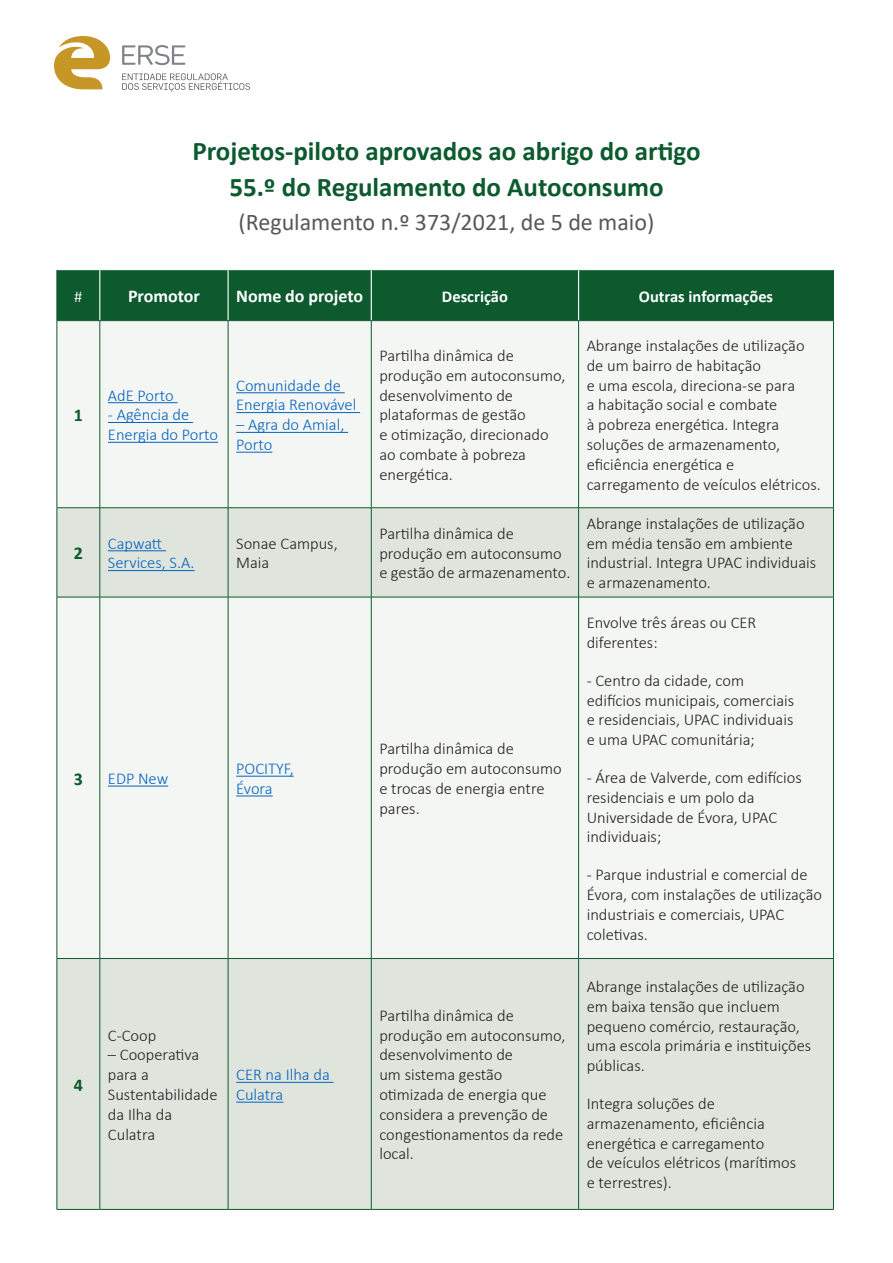
<style>
.page{position:relative;width:893px;height:1263px;background:#fff}
.page>*{position:absolute;margin:0;border:0;box-sizing:border-box;transform-origin:0 0}
.t1{font:700 27px/36px "Calibri";color:#0c5a2e;text-align:center}
.t2{font:24px "Calibri";color:#57585a}
.t3{font:700 18px "Calibri";color:#fff}
.t4{font:700 18px "Calibri";color:#0c5a2e}
.Tabela{font:300 16.5px/19.8px "Calibri";color:#231f20}
.t5{font:300 16.5px/19.8px "Calibri";color:#0563c1}
.t6{font:700 16.5px "Calibri";color:#fff}
.t7{font:300 16.5px "Calibri";color:#fff}
</style>
<div class="page">
<div style="left:58px;top:270px;width:775px;height:50px;background:#0c5a2e"></div>
<div style="left:58px;top:321px;width:775px;height:186px;background:#f4f6f3"></div>
<svg style="left:58px;top:508px;width:775px;height:701px;fill:#f4f6f3"></svg>
<hr style="left:99px;top:270px;width:1px;height:50px;background:#fff">
<hr style="left:228px;top:270px;width:1px;height:50px;background:#fff">
<hr style="left:371px;top:270px;width:1px;height:50px;background:#fff">
<hr style="left:578px;top:270px;width:1px;height:50px;background:#fff">
<hr style="left:57px;top:320px;width:43px;height:1px;background:#0c5a2e">
<hr style="left:57px;top:321px;width:1px;height:187px;background:#0c5a2e">
<hr style="left:100px;top:320px;width:128px;height:1px;background:#0c5a2e">
<hr style="left:100px;top:321px;width:1px;height:187px;background:#0c5a2e">
<hr style="left:228px;top:320px;width:143px;height:1px;background:#0c5a2e">
<hr style="left:228px;top:321px;width:1px;height:187px;background:#0c5a2e">
<hr style="left:371px;top:320px;width:208px;height:1px;background:#0c5a2e">
<hr style="left:371px;top:321px;width:1px;height:187px;background:#0c5a2e">
<hr style="left:579px;top:320px;width:255px;height:1px;background:#0c5a2e">
<hr style="left:578px;top:321px;width:1px;height:187px;background:#0c5a2e">
<hr style="left:833px;top:321px;width:1px;height:187px;background:#0c5a2e">
<hr style="left:57px;top:507px;width:43px;height:1px;background:#0c5a2e">
<hr style="left:57px;top:508px;width:1px;height:89px;background:#0c5a2e">
<hr style="left:100px;top:507px;width:128px;height:1px;background:#0c5a2e">
<hr style="left:100px;top:508px;width:1px;height:89px;background:#0c5a2e">
<hr style="left:228px;top:507px;width:143px;height:1px;background:#0c5a2e">
<hr style="left:228px;top:508px;width:1px;height:89px;background:#0c5a2e">
<hr style="left:371px;top:507px;width:208px;height:1px;background:#0c5a2e">
<hr style="left:371px;top:508px;width:1px;height:89px;background:#0c5a2e">
<hr style="left:579px;top:507px;width:255px;height:1px;background:#0c5a2e">
<hr style="left:578px;top:508px;width:1px;height:89px;background:#0c5a2e">
<hr style="left:833px;top:508px;width:1px;height:89px;background:#0c5a2e">
<hr style="left:57px;top:597px;width:43px;height:1px;background:#0c5a2e">
<hr style="left:57px;top:597px;width:1px;height:361px;background:#0c5a2e">
<hr style="left:100px;top:597px;width:128px;height:1px;background:#0c5a2e">
<hr style="left:100px;top:597px;width:1px;height:361px;background:#0c5a2e">
<hr style="left:228px;top:597px;width:143px;height:1px;background:#0c5a2e">
<hr style="left:228px;top:597px;width:1px;height:361px;background:#0c5a2e">
<hr style="left:371px;top:597px;width:208px;height:1px;background:#0c5a2e">
<hr style="left:371px;top:597px;width:1px;height:361px;background:#0c5a2e">
<hr style="left:579px;top:597px;width:255px;height:1px;background:#0c5a2e">
<hr style="left:578px;top:597px;width:1px;height:361px;background:#0c5a2e">
<hr style="left:833px;top:597px;width:1px;height:361px;background:#0c5a2e">
<hr style="left:57px;top:958px;width:43px;height:1px;background:#0c5a2e">
<hr style="left:57px;top:959px;width:1px;height:250px;background:#0c5a2e">
<hr style="left:100px;top:958px;width:128px;height:1px;background:#0c5a2e">
<hr style="left:100px;top:959px;width:1px;height:250px;background:#0c5a2e">
<hr style="left:228px;top:958px;width:143px;height:1px;background:#0c5a2e">
<hr style="left:228px;top:959px;width:1px;height:250px;background:#0c5a2e">
<hr style="left:371px;top:958px;width:208px;height:1px;background:#0c5a2e">
<hr style="left:371px;top:959px;width:1px;height:250px;background:#0c5a2e">
<hr style="left:579px;top:958px;width:255px;height:1px;background:#0c5a2e">
<hr style="left:578px;top:959px;width:1px;height:250px;background:#0c5a2e">
<hr style="left:833px;top:959px;width:1px;height:250px;background:#0c5a2e">
<hr style="left:57px;top:1209px;width:43px;height:1px;background:#0c5a2e">
<hr style="left:100px;top:1209px;width:128px;height:1px;background:#0c5a2e">
<hr style="left:228px;top:1209px;width:143px;height:1px;background:#0c5a2e">
<hr style="left:371px;top:1209px;width:208px;height:1px;background:#0c5a2e">
<hr style="left:579px;top:1209px;width:255px;height:1px;background:#0c5a2e">
<hr style="left:57px;top:270px;width:1px;height:50px;background:#0c5a2e">
<hr style="left:833px;top:270px;width:1px;height:50px;background:#0c5a2e">
<hr style="left:108px;top:402px;width:69px;height:1px;background:#0563c1">
<hr style="left:108px;top:422px;width:85px;height:1px;background:#0563c1">
<hr style="left:108px;top:442px;width:110px;height:1px;background:#0563c1">
<hr style="left:236px;top:392px;width:109px;height:1px;background:#0563c1">
<hr style="left:236px;top:412px;width:124px;height:1px;background:#0563c1">
<hr style="left:236px;top:432px;width:112px;height:1px;background:#0563c1">
<hr style="left:236px;top:452px;width:36px;height:1px;background:#0563c1">
<hr style="left:108px;top:550px;width:58px;height:1px;background:#0563c1">
<hr style="left:108px;top:570px;width:87px;height:1px;background:#0563c1">
<hr style="left:108px;top:786px;width:60px;height:1px;background:#0563c1">
<hr style="left:236px;top:776px;width:58px;height:1px;background:#0563c1">
<hr style="left:236px;top:795px;width:37px;height:1px;background:#0563c1">
<hr style="left:236px;top:1082px;width:97px;height:1px;background:#0563c1">
<hr style="left:236px;top:1102px;width:47px;height:1px;background:#0563c1">
<svg style="left:122px;top:45px;width:63px;height:20px"></svg>
<svg style="left:122px;top:73px;width:128px;height:19px"></svg>
<svg style="left:54px;top:36px;width:56px;height:53px"></svg>
<p class="t1" style="left:192px;top:132px;width:510px">Projetos-piloto aprovados ao abrigo do artigo<br>55.º do Regulamento do Autoconsumo</p>
<p class="t2" style="left:239px;top:205px;width:417px">(Regulamento n.º 373/2021, de 5 de maio)</p>
<p class="t7" style="left:74px;top:286px;width:10px">#</p>
<p class="t3" style="left:128px;top:283px;width:73px">Promotor</p>
<p class="t3" style="left:236px;top:283px;width:128px">Nome do projeto</p>
<p class="t6" style="left:442px;top:284px;width:67px">Descrição</p>
<p class="t6" style="left:639px;top:284px;width:136px">Outras informações</p>
<p class="t4" style="left:74px;top:402px;width:11px">1</p>
<p class="t5" style="left:108px;top:385px;width:67px">AdE Porto</p>
<p class="t5" style="left:108px;top:405px;width:112px">- Agência de<br>Energia do Porto</p>
<p class="t5" style="left:236px;top:375px;width:122px">Comunidade de<br>Energia Renovável</p>
<p class="t5" style="left:236px;top:415px;width:110px">– Agra do Amial,<br>Porto</p>
<p class="Tabela" style="left:379px;top:345px;width:188px">Partilha dinâmica de produção em autoconsumo, desenvolvimento de plataformas de gestão<br>e otimização, direcionado ao combate à pobreza energética.</p>
<p class="Tabela" style="left:587px;top:335px;width:236px">Abrange instalações de utilização de um bairro de habitação<br>e uma escola, direciona-se para<br>a habitação social e combate<br>à pobreza energética. Integra soluções de armazenamento, eficiência energética e carregamento de veículos elétricos.</p>
<p class="t4" style="left:74px;top:540px;width:11px">2</p>
<p class="t5" style="left:108px;top:533px;width:88px">Capwatt<br>Services, S.A.</p>
<p class="Tabela" style="left:236px;top:533px;width:103px">Sonae Campus,<br>Maia</p>
<p class="Tabela" style="left:379px;top:523px;width:193px">Partilha dinâmica de produção em autoconsumo e gestão de armazenamento.</p>
<p class="Tabela" style="left:587px;top:513px;width:231px">Abrange instalações de utilização em média tensão em ambiente industrial. Integra UPAC individuais e armazenamento.</p>
<p class="t4" style="left:74px;top:766px;width:11px">3</p>
<p class="t5" style="left:108px;top:768px;width:62px">EDP New</p>
<p class="t5" style="left:236px;top:758px;width:59px">POCITYF,<br>Évora</p>
<p class="t4" style="left:74px;top:1072px;width:11px">4</p>
<p class="Tabela" style="left:108px;top:1025px;width:50px">C-Coop</p>
<p class="Tabela" style="left:108px;top:1045px;width:111px">– Cooperativa para a<br>Sustentabilidade da Ilha da<br>Culatra</p>
<p class="t5" style="left:236px;top:1065px;width:95px">CER na Ilha da<br>Culatra</p>
<p class="Tabela" style="left:379px;top:739px;width:184px">Partilha dinâmica de produção em autoconsumo e trocas de energia entre pares.</p>
<p class="Tabela" style="left:379px;top:1005px;width:188px">Partilha dinâmica de produção em autoconsumo, desenvolvimento de<br>um sistema gestão otimizada de energia que considera a prevenção de congestionamentos da rede local.</p>
<p class="Tabela" style="left:587px;top:613px;width:171px">Envolve três áreas ou CER diferentes:</p>
<p class="Tabela" style="left:587px;top:670px;width:209px">- Centro da cidade, com edifícios municipais, comerciais e residenciais, UPAC individuais e uma UPAC comunitária;</p>
<p class="Tabela" style="left:587px;top:767px;width:217px">- Área de Valverde, com edifícios residenciais e um polo da<br>Universidade de Évora, UPAC individuais;</p>
<p class="Tabela" style="left:587px;top:865px;width:237px">- Parque industrial e comercial de<br>Évora, com instalações de utilização industriais e comerciais, UPAC coletivas.</p>
<p class="Tabela" style="left:587px;top:976px;width:226px">Abrange instalações de utilização em baixa tensão que incluem pequeno comércio, restauração, uma escola primária e instituições públicas.</p>
<p class="Tabela" style="left:587px;top:1093px;width:211px">Integra soluções de armazenamento, eficiência energética e carregamento<br>de veículos elétricos (marítimos e terrestres).</p>
</div>
